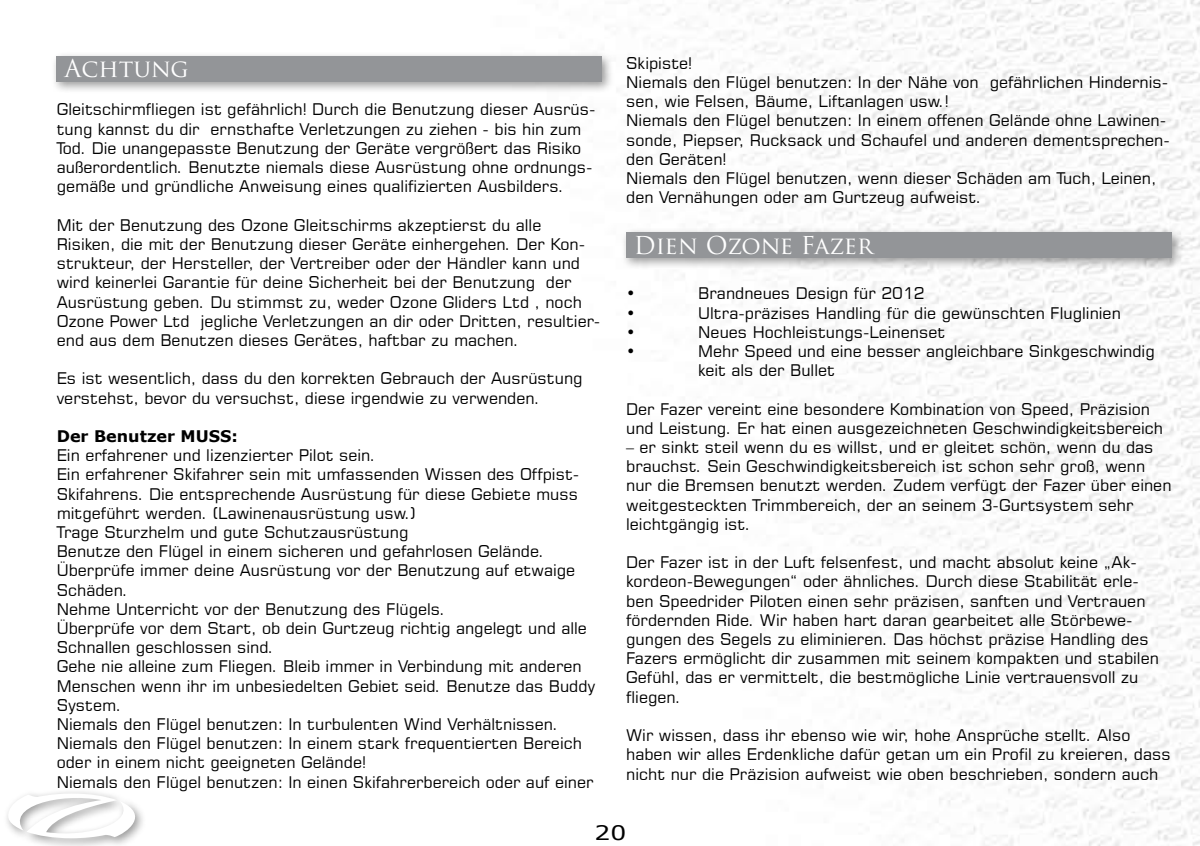
<style>
.page{position:relative;width:1200px;height:846px;background:#fff}
.page>*{position:absolute;margin:0;border:0;box-sizing:border-box;transform-origin:0 0}
.t1{font:24px "Trajan Pro";color:#fff}
.t2{font:20px "Verdana";color:#000;scale:1.25 1}
.t3{font:16px/19.2px "Square 721 BT";color:#000}
.t4{font:700 16px "Verdana";color:#000}
</style>
<div class="page">
<img style="left:659px;top:0;width:540px;height:846px">
<div style="left:2px;top:788px;width:144px;height:58px;background:#000;opacity:.4"></div>
<svg style="left:5px;top:792px;width:141px;height:46px"></svg>
<div style="left:51px;top:51px;width:562px;height:43px;background:#000;opacity:.4"></div>
<div style="left:57px;top:57px;width:545px;height:25px;background:#939598"></div>
<div style="left:620px;top:227px;width:562px;height:43px;background:#000;opacity:.4"></div>
<div style="left:626px;top:232px;width:545px;height:26px;background:#939598"></div>
<h1 class="t1" style="left:64px;top:53px;width:126px">Achtung</h1>
<p class="t3" style="left:57px;top:100px;width:540px">Gleitschirmfliegen ist gefährlich! Durch die Benutzung dieser Ausrüs&shy;tung kannst du dir ernsthafte Verletzungen zu ziehen - bis hin zum Tod. Die unangepasste Benutzung der Geräte vergrößert das Risiko außerordentlich. Benutzte niemals diese Ausrüstung ohne ordnungs&shy;gemäße und gründliche Anweisung eines qualifizierten Ausbilders.</p>
<p class="t3" style="left:57px;top:215px;width:545px">Mit der Benutzung des Ozone Gleitschirms akzeptierst du alle Risiken, die mit der Benutzung dieser Geräte einhergehen. Der Kon&shy;strukteur, der Hersteller, der Vertreiber oder der Händler kann und wird keinerlei Garantie für deine Sicherheit bei der Benutzung der Ausrüstung geben. Du stimmst zu, weder Ozone Gliders Ltd , noch Ozone Power Ltd jegliche Verletzungen an dir oder Dritten, resultier&shy;end aus dem Benutzen dieses Gerätes, haftbar zu machen.</p>
<p class="t3" style="left:57px;top:369px;width:527px">Es ist wesentlich, dass du den korrekten Gebrauch der Ausrüstung verstehst, bevor du versuchst, diese irgendwie zu verwenden.</p>
<p class="t4" style="left:57px;top:426px;width:183px">Der Benutzer MUSS:</p>
<p class="t3" style="left:57px;top:445px;width:540px">Ein erfahrener und lizenzierter Pilot sein.<br>Ein erfahrener Skifahrer sein mit umfassenden Wissen des Offpist-Skifahrens. Die entsprechende Ausrüstung für diese Gebiete muss mitgeführt werden. (Lawinenausrüstung usw.)<br>Trage Sturzhelm und gute Schutzausrüstung<br>Benutze den Flügel in einem sicheren und gefahrlosen Gelände.<br>Überprüfe immer deine Ausrüstung vor der Benutzung auf etwaige Schäden.<br>Nehme Unterricht vor der Benutzung des Flügels.<br>Überprüfe vor dem Start, ob dein Gurtzeug richtig angelegt und alle Schnallen geschlossen sind.<br>Gehe nie alleine zum Fliegen. Bleib immer in Verbindung mit anderen Menschen wenn ihr im unbesiedelten Gebiet seid. Benutze das Buddy System.<br>Niemals den Flügel benutzen: In turbulenten Wind Verhältnissen.<br>Niemals den Flügel benutzen: In einem stark frequentierten Bereich oder in einem nicht geeigneten Gelände!<br>Niemals den Flügel benutzen: In einen Skifahrerbereich oder auf einer</p>
<p class="t3" style="left:626px;top:53px;width:545px">Skipiste!<br>Niemals den Flügel benutzen: In der Nähe von gefährlichen Hindernis&shy;sen, wie Felsen, Bäume, Liftanlagen usw.!<br>Niemals den Flügel benutzen: In einem offenen Gelände ohne Lawinen&shy;sonde, Piepser, Rucksack und Schaufel und anderen dementsprechen&shy;den Geräten!<br>Niemals den Flügel benutzen, wenn dieser Schäden am Tuch, Leinen, den Vernähungen oder am Gurtzeug aufweist.</p>
<h1 class="t1" style="left:634px;top:230px;width:241px">Dien Ozone Fazer</h1>
<p class="t3" style="left:626px;top:284px;width:11px">•</p>
<p class="t3" style="left:698px;top:284px;width:228px">Brandneues Design für 2012</p>
<p class="t3" style="left:626px;top:303px;width:11px">•</p>
<p class="t3" style="left:698px;top:303px;width:424px">Ultra-präzises Handling für die gewünschten Fluglinien</p>
<p class="t3" style="left:626px;top:322px;width:11px">•</p>
<p class="t3" style="left:698px;top:322px;width:248px">Neues Hochleistungs-Leinenset</p>
<p class="t3" style="left:626px;top:341px;width:11px">•</p>
<p class="t3" style="left:698px;top:341px;width:458px">Mehr Speed und eine besser angleichbare Sinkgeschwindig keit als der Bullet</p>
<p class="t3" style="left:626px;top:399px;width:538px">Der Fazer vereint eine besondere Kombination von Speed, Präzision und Leistung. Er hat einen ausgezeichneten Geschwindigkeitsbereich</p>
<p class="t3" style="left:626px;top:437px;width:546px">– er sinkt steil wenn du es willst, und er gleitet schön, wenn du das brauchst. Sein Geschwindigkeitsbereich ist schon sehr groß, wenn nur die Bremsen benutzt werden. Zudem verfügt der Fazer über einen weitgesteckten Trimmbereich, der an seinem 3-Gurtsystem sehr leichtgängig ist.</p>
<p class="t3" style="left:626px;top:552px;width:534px">Der Fazer ist in der Luft felsenfest, und macht absolut keine „Ak&shy;kordeon-Bewegungen“ oder ähnliches. Durch diese Stabilität erle&shy;ben Speedrider Piloten einen sehr präzisen, sanften und Vertrauen fördernden Ride. Wir haben hart daran gearbeitet alle Störbewe&shy;gungen des Segels zu eliminieren. Das höchst präzise Handling des Fazers ermöglicht dir zusammen mit seinem kompakten und stabilen Gefühl, das er vermittelt, die bestmögliche Linie vertrauensvoll zu fliegen.</p>
<p class="t3" style="left:626px;top:725px;width:546px">Wir wissen, dass ihr ebenso wie wir, hohe Ansprüche stellt. Also haben wir alles Erdenkliche dafür getan um ein Profil zu kreieren, dass nicht nur die Präzision aufweist wie oben beschrieben, sondern auch</p>
<p class="t2" style="left:594px;top:820px;width:27px">20</p>
</div>
